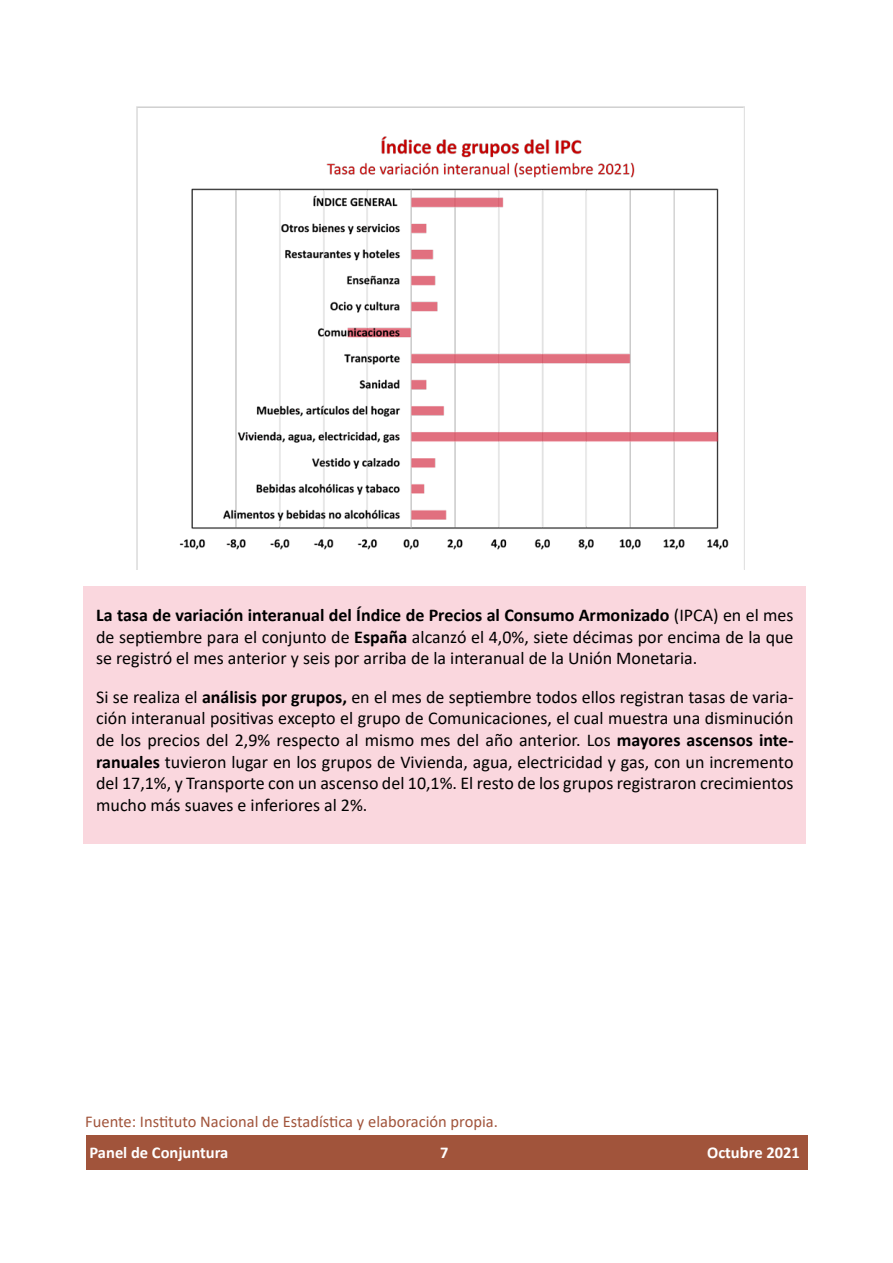
<style>
.page{position:relative;width:893px;height:1263px;background:#fff}
.page>*{position:absolute;margin:0;border:0;box-sizing:border-box;transform-origin:0 0}
.Text{font:18px/21.6px "Calibri";color:#000;text-align:justify}
.Nota_al_peu{font:16.5px "Calibri";color:#a1543b}
.t1{font:700 16.5px "Calibri";color:#fff}
.s1{font-weight:700}
</style>
<div class="page">
<div style="left:86px;top:1135px;width:721px;height:34px;background:#a1543b"></div>
<div style="left:83px;top:586px;width:723px;height:258px;background:#fad7de"></div>
<img style="left:136px;top:106px;width:609px;height:464px">
<p class="Text" style="left:96px;top:604px;width:699px"><span class="s1">La tasa de variación interanual del Índice de Precios al Consumo Armonizado</span> (IPCA) en el mes de septiembre para el conjunto de <span class="s1">España</span> alcanzó el 4,0%, siete décimas por encima de la que se registró el mes anterior y seis por arriba de la interanual de la Unión Monetaria.</p>
<p class="Text" style="left:96px;top:686px;width:699px">Si se realiza el <span class="s1">análisis por grupos,</span> en el mes de septiembre todos ellos registran tasas de varia&shy;ción interanual positivas excepto el grupo de Comunicaciones, el cual muestra una disminución de los precios del 2,9% respecto al mismo mes del año anterior. Los <span class="s1">mayores ascensos inte&shy;ranuales</span> tuvieron lugar en los grupos de Vivienda, agua, electricidad y gas, con un incremento del 17,1%, y Transporte con un ascenso del 10,1%. El resto de los grupos registraron crecimientos mucho más suaves e inferiores al 2%.</p>
<p class="Nota_al_peu" style="left:85px;top:1110px;width:414px">Fuente: Instituto Nacional de Estadística y elaboración propia.</p>
<p class="t1" style="left:90px;top:1141px;width:140px">Panel de Conjuntura</p>
<p class="t1" style="left:440px;top:1141px;width:10px">7</p>
<p class="t1" style="left:707px;top:1141px;width:94px">Octubre 2021</p>
</div>
